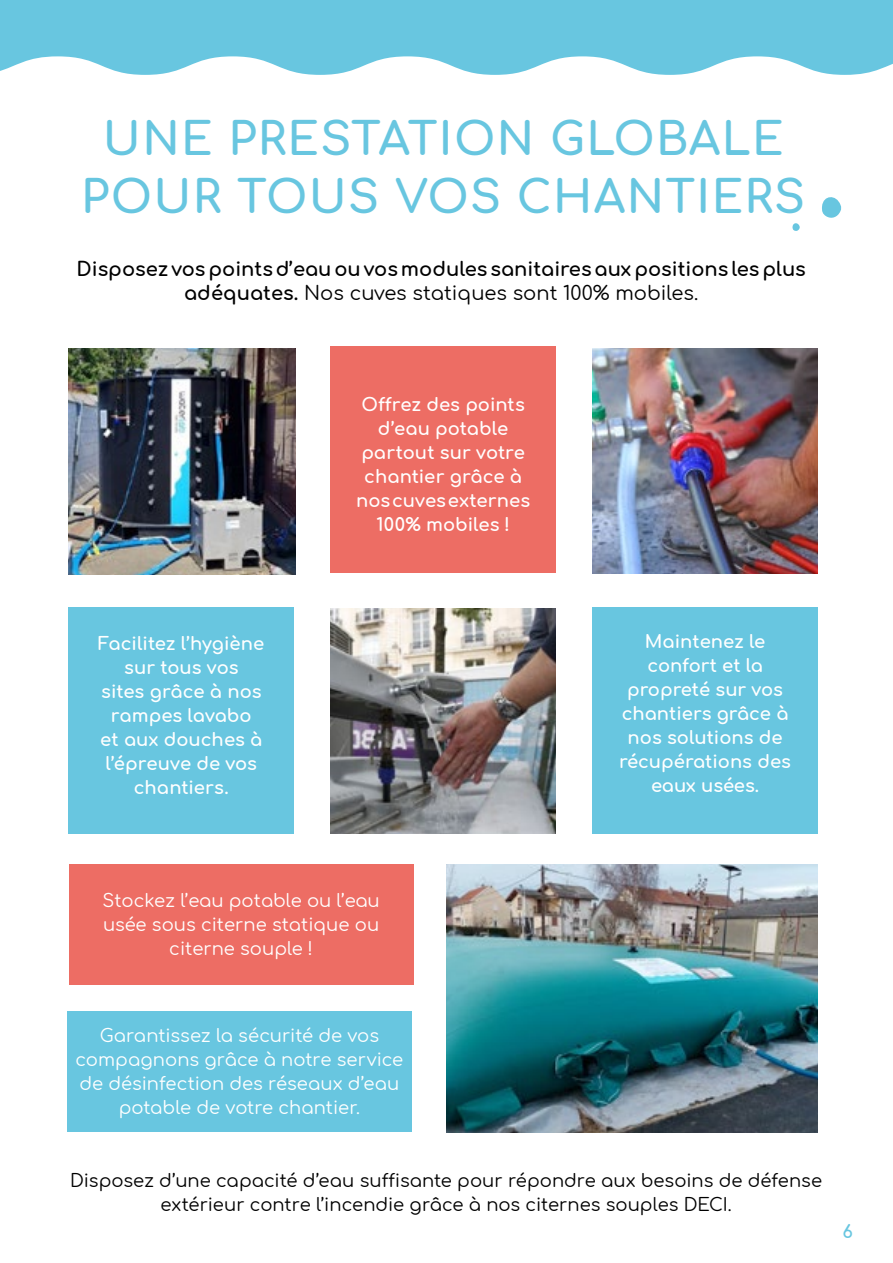
<style>
.page{position:relative;width:893px;height:1263px;background:#fff}
.page>*{position:absolute;margin:0;border:0;box-sizing:border-box;transform-origin:0 0}
.t1{font:700 45px/58.5px "Comfortaa";letter-spacing:.03em;color:#68c6e0;text-align:center}
.t2{font:700 19.5px/24px "Comfortaa";color:#000;text-align:center}
.t3{font:700 18px/24px "Comfortaa";color:#fff;text-align:center}
.t4{font:18px/24px "Comfortaa";color:#fff;text-align:center}
.t5{font:18px/24px "Comfortaa";color:#000;text-align:center}
.t6{font:700 18px "Comfortaa";color:#68c6e0}
.s1{font-weight:400}
</style>
<div class="page">
<svg style="left:0;top:0;width:893px;height:75px;background:#7acde3"></svg>
<svg style="left:792px;top:223px;width:8px;height:8px"></svg>
<svg style="left:822px;top:197px;width:19px;height:21px"></svg>
<img style="left:69px;top:348px;width:226px;height:227px">
<img style="left:331px;top:609px;width:225px;height:225px">
<div style="left:331px;top:346px;width:225px;height:227px;background:#ed6d64"></div>
<img style="left:593px;top:348px;width:225px;height:225px">
<div style="left:69px;top:607px;width:225px;height:227px;background:#68c6e0"></div>
<div style="left:593px;top:607px;width:225px;height:227px;background:#68c6e0"></div>
<img style="left:446px;top:864px;width:372px;height:268px">
<div style="left:69px;top:864px;width:344px;height:121px;background:#ed6d64"></div>
<div style="left:67px;top:1012px;width:345px;height:120px;background:#68c6e0"></div>
<h1 class="t1" style="left:81px;top:103px;width:725px">UNE PRESTATION GLOBALE<br>POUR TOUS VOS CHANTIERS</h1>
<p class="t2" style="left:77px;top:254px;width:731px">Disposez vos points d’eau ou vos modules sanitaires aux positions les plus adéquates. <span class="s1">Nos cuves statiques sont 100% mobiles.</span></p>
<p class="t3" style="left:356px;top:390px;width:176px">Offrez des points d’eau potable partout sur votre chantier grâce à nos cuves externes<br>100% mobiles !</p>
<p class="t3" style="left:98px;top:629px;width:168px">Facilitez l’hygiène sur tous vos<br>sites grâce à nos rampes lavabo<br>et aux douches à l’épreuve de vos chantiers.</p>
<p class="t3" style="left:619px;top:626px;width:173px">Maintenez le confort et la propreté sur vos chantiers grâce à nos solutions de récupérations des eaux usées.</p>
<p class="t4" style="left:102px;top:885px;width:279px">Stockez l’eau potable ou l’eau usée sous citerne statique ou citerne souple !</p>
<p class="t4" style="left:75px;top:1021px;width:329px">Garantissez la sécurité de vos compagnons grâce à notre service de désinfection des réseaux d’eau potable de votre chantier.</p>
<p class="t5" style="left:70px;top:1166px;width:753px">Disposez d’une capacité d’eau suffisante pour répondre aux besoins de défense extérieur contre l’incendie grâce à nos citernes souples DECI.</p>
<p class="t6" style="left:842px;top:1215px;width:12px">6</p>
</div>
